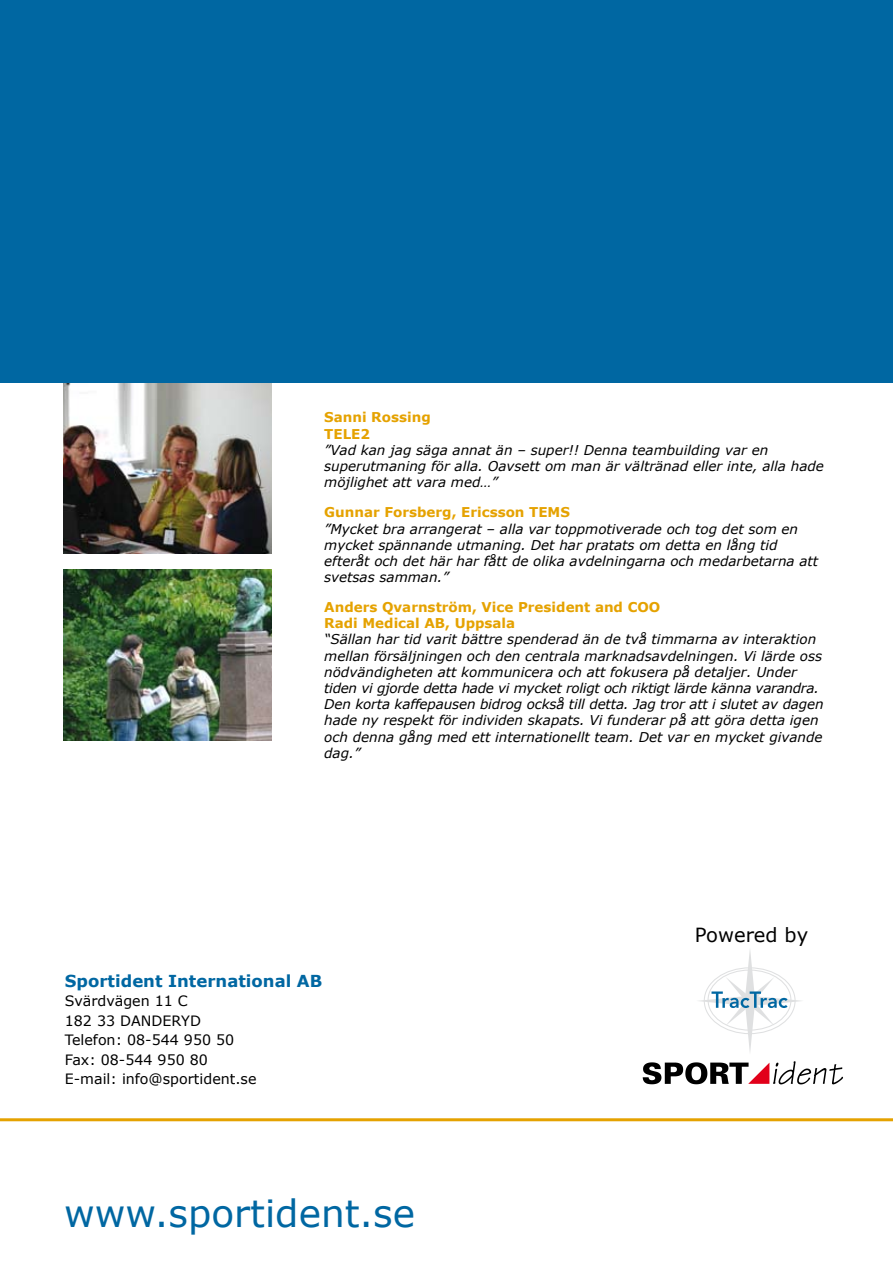
<style>
.page{position:relative;width:893px;height:1263px;background:#fff}
.page>*{position:absolute;margin:0;border:0;box-sizing:border-box;transform-origin:0 0}
.t1{font:37.5px "Verdana";color:#0067a2}
.t2{font:19.5px "Verdana";color:#000}
.t3{font:700 16.5px "Verdana";color:#0067a2}
.t4{font:14.25px/19.5px "Verdana";color:#000}
.t5{font:italic 13.5px/16.2px "Verdana";color:#000}
.t6{font:700 13.5px/16.2px "Verdana";color:#e5a200}
</style>
<div class="page">
<hr style="left:0;top:1118px;width:893px;height:3px;background:#e5a200">
<svg style="left:699px;top:950px;width:102px;height:101px"></svg>
<img style="left:64px;top:383px;width:207px;height:170px">
<img style="left:64px;top:570px;width:207px;height:170px">
<div style="left:0;top:0;width:893px;height:383px;background:#0067a2"></div>
<svg style="left:643px;top:1061px;width:200px;height:23px"></svg>
<p class="t6" style="left:324px;top:409px;width:108px">Sanni Rossing<br>TELE2</p>
<p class="t5" style="left:324px;top:441px;width:501px">”Vad kan jag säga annat än – super!! Denna teambuilding var en superutmaning för alla. Oavsett om man är vältränad eller inte, alla hade möjlighet att vara med…”</p>
<p class="t6" style="left:324px;top:504px;width:247px">Gunnar Forsberg, Ericsson TEMS</p>
<p class="t5" style="left:324px;top:520px;width:495px">”Mycket bra arrangerat – alla var toppmotiverade och tog det som en mycket spännande utmaning. Det har pratats om detta en lång tid efteråt och det här har fått de olika avdelningarna och medarbetarna att svetsas samman.”</p>
<p class="t6" style="left:324px;top:599px;width:338px">Anders Qvarnström, Vice President and COO<br>Radi Medical AB, Uppsala</p>
<p class="t5" style="left:324px;top:631px;width:501px">“Sällan har tid varit bättre spenderad än de två timmarna av interaktion mellan försäljningen och den centrala marknadsavdelningen. Vi lärde oss nödvändigheten att kommunicera och att fokusera på detaljer. Under tiden vi gjorde detta hade vi mycket roligt och riktigt lärde känna varandra.<br>Den korta kaffepausen bidrog också till detta. Jag tror att i slutet av dagen hade ny respekt för individen skapats. Vi funderar på att göra detta igen och denna gång med ett internationellt team. Det var en mycket givande dag.”</p>
<p class="t3" style="left:65px;top:970px;width:259px">Sportident International AB</p>
<p class="t4" style="left:65px;top:991px;width:193px">Svärdvägen 11 C<br>182 33 DANDERYD<br>Telefon: 08-544 950 50<br>Fax: 08-544 950 80<br>E-mail: info@sportident.se</p>
<h1 class="t1" style="left:64px;top:1190px;width:352px">www.sportident.se</h1>
<h2 class="t2" style="left:695px;top:922px;width:115px">Powered by</h2>
</div>
